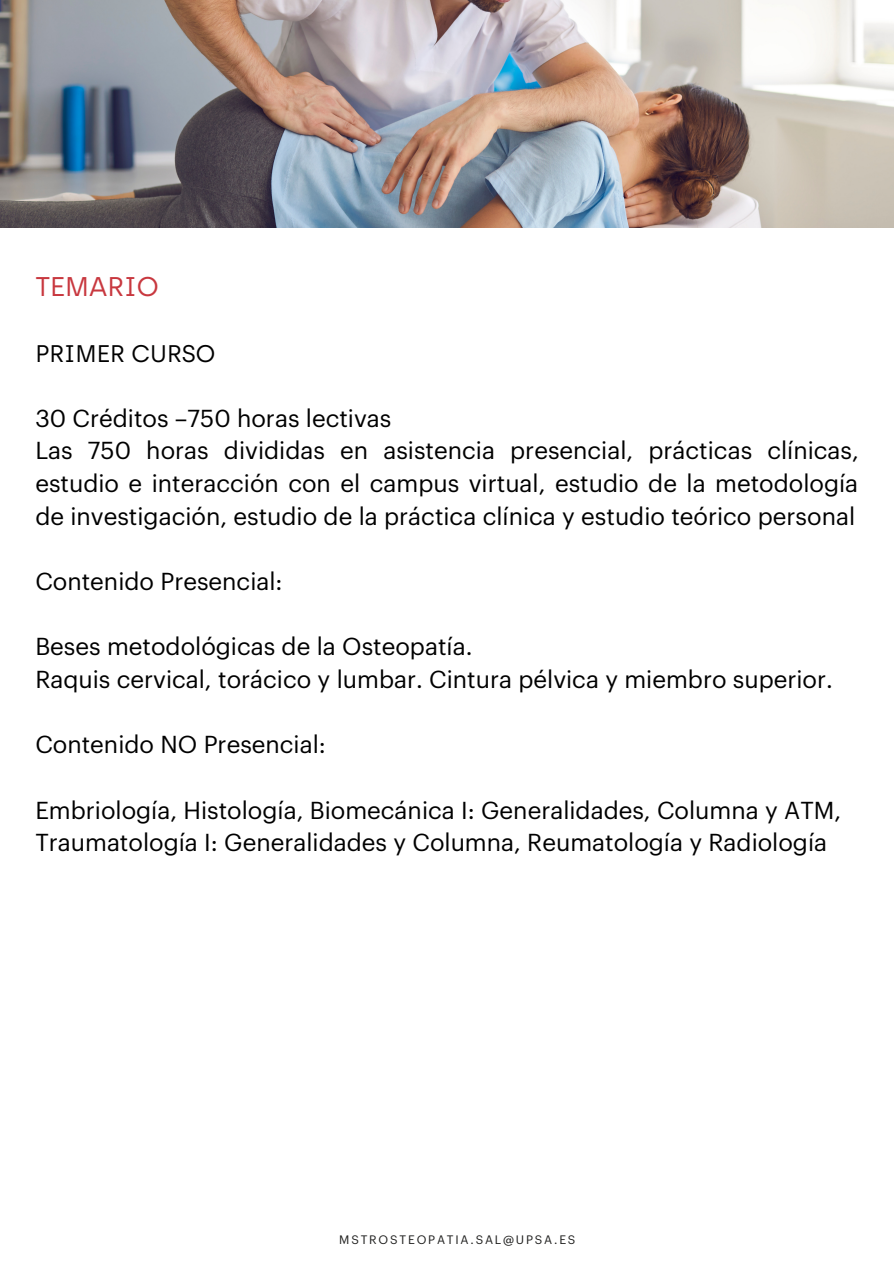
<style>
.page{position:relative;width:894px;height:1264px;background:#fff}
.page>*{position:absolute;margin:0;border:0;box-sizing:border-box;transform-origin:0 0}
.t1{font:27px "Archia";color:#c8383f}
.t2{font:24px/32.7px "Graphik";color:#000;text-align:justify}
.t3{font:24px "Archia";color:#000}
.t4{font:12px "Graphik";letter-spacing:.15em;color:#1e1e1d}
</style>
<div class="page">
<img style="left:0;top:0;width:893px;height:227px">
<p class="t1" style="left:35px;top:270px;width:125px">TEMARIO</p>
<p class="t3" style="left:35px;top:339px;width:181px">PRIMER CURSO</p>
<p class="t2" style="left:35px;top:402px;width:357px">30 Créditos –750 horas lectivas</p>
<p class="t2" style="left:35px;top:435px;width:824px">Las 750 horas divididas en asistencia presencial, prácticas clínicas, estudio e interacción con el campus virtual, estudio de la metodología de investigación, estudio de la práctica clínica y estudio teórico personal</p>
<p class="t2" style="left:35px;top:566px;width:249px">Contenido Presencial:</p>
<p class="t2" style="left:35px;top:631px;width:438px">Beses metodológicas de la Osteopatía.</p>
<p class="t2" style="left:35px;top:664px;width:798px">Raquis cervical, torácico y lumbar. Cintura pélvica y miembro superior.</p>
<p class="t2" style="left:35px;top:729px;width:292px">Contenido NO Presencial:</p>
<p class="t2" style="left:35px;top:794px;width:807px">Embriología, Histología, Biomecánica I: Generalidades, Columna y ATM,</p>
<p class="t2" style="left:35px;top:827px;width:793px">Traumatología I: Generalidades y Columna, Reumatología y Radiología</p>
<p class="t4" style="left:339px;top:1234px;width:238px">MSTROSTEOPATIA.SAL@UPSA.ES</p>
</div>
